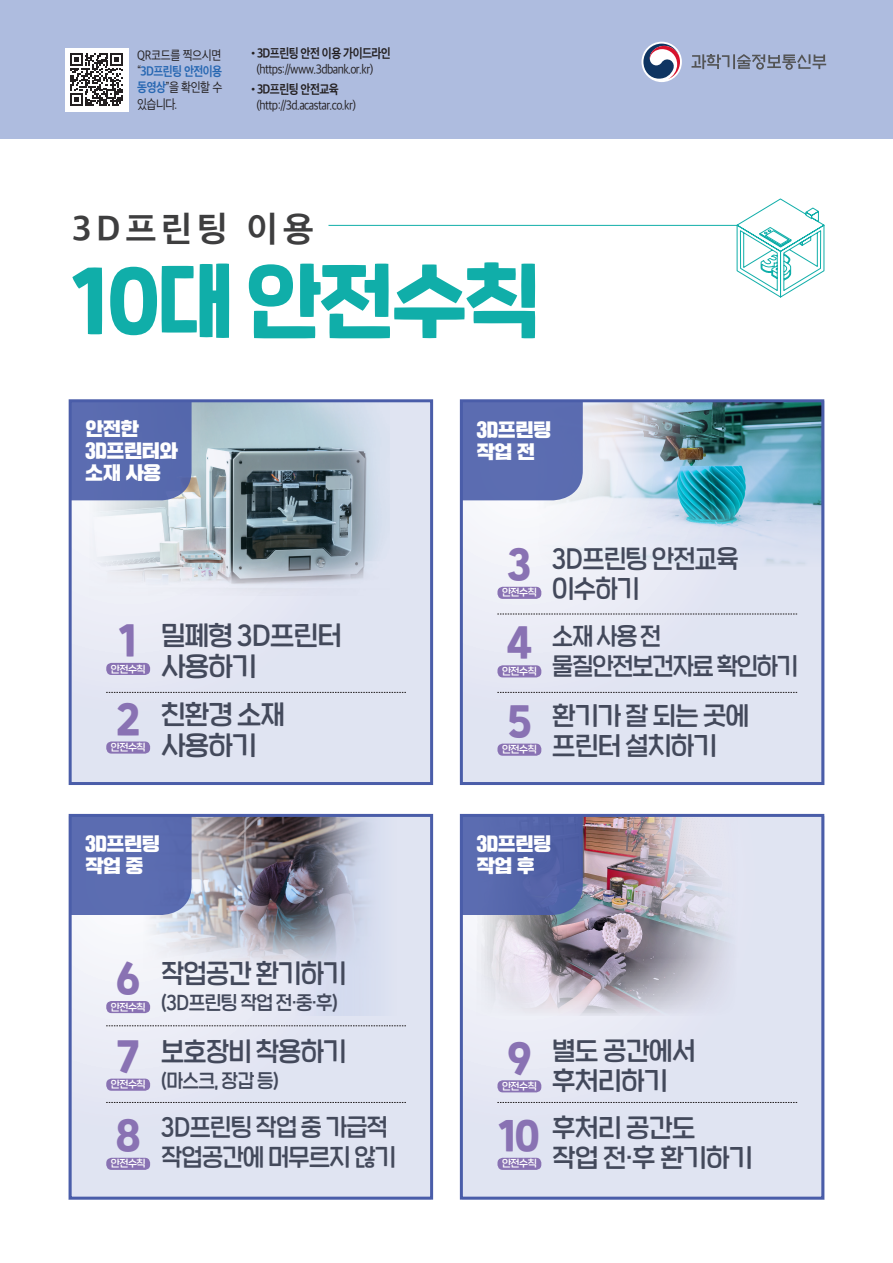
<style>
.page{position:relative;width:893px;height:1263px;background:#fff}
.page>*{position:absolute;margin:0;border:0;box-sizing:border-box;transform-origin:0 0}
.t1{font:81.75px "SD Nemony 2 e Basic Hv";letter-spacing:-.02em;color:#10aea9}
.t2{font:39.6px "SD Nemony 2 e Basic Hv";color:#8972b3}
.t3{font:38.55px "SD Nemony 2 e Basic Hv";color:#8972b3}
.t4{font:33.75px "SD Gothic Neoa g Bd";letter-spacing:.14em;color:#3e3e3f}
.t5{font:26.33px "SD Nemony 2 c Basic Rg";letter-spacing:-.02em;color:#43495b}
.t6{font:26.33px "SD Nemony 2 c Basic Rg";letter-spacing:-.02em;color:#43495b;scale:.95 1}
.t7{font:25.28px/29.9px "SD Nemony 2 c Basic Rg";letter-spacing:-.02em;color:#43495b}
.t8{font:25.28px/29.9px "SD Nemony 2 c Basic Rg";letter-spacing:-.02em;color:#43495b;scale:.95 1}
.t9{font:24px/29.2px "SD Nemony 2 c Basic Rg";letter-spacing:-.02em;color:#43495b;scale:.95 1}
.t10{font:24px/29.2px "SD Nemony 2 c Basic Rg";letter-spacing:-.04em;color:#43495b;scale:.95 1}
.t11{font:18.83px "SD Nemony 2 c Basic Rg";letter-spacing:-.02em;color:#43495b;scale:.95 1}
.t12{font:18px/21.8px "SD Gd Gothic";letter-spacing:-.02em;color:#fff}
.t13{font:12.6px/16.4px "SD Gothic Neoa d Rg";letter-spacing:-.05em;color:#231f20;text-align:justify;scale:.86 1}
.t14{font:12.6px "SD Gothic Neoa g Bd";letter-spacing:-.05em;color:#231f20;scale:.86 1}
.t15{font:9.75px "SD Nemony 2 c Basic Rg";letter-spacing:-.04em;color:#fff}
.s1{font-family:"SD Gothic Neoa g Bd";color:#2767b2}
.s2{font-family:"SD Gothic Neoa d Rg"}
</style>
<div class="page">
<div style="left:0;top:0;width:893px;height:138px;background:#aebcdf"></div>
<svg style="left:641px;top:42px;width:41px;height:40px"></svg>
<svg style="left:643px;top:44px;width:37px;height:35px"></svg>
<svg style="left:691px;top:54px;width:135px;height:16px"></svg>
<svg style="left:73px;top:403px;width:356px;height:378px;background:#ccd3de"></svg>
<svg style="left:464px;top:403px;width:356px;height:378px;background:#cedae7"></svg>
<svg style="left:73px;top:818px;width:356px;height:377px;background:#d3d6e2"></svg>
<svg style="left:464px;top:818px;width:356px;height:377px;background:#d5d4e1"></svg>
<div style="left:460px;top:814px;width:364px;height:385px;border:3px solid #4a5da9"></div>
<div style="left:69px;top:814px;width:364px;height:385px;border:3px solid #4a5da9"></div>
<div style="left:69px;top:399px;width:364px;height:386px;border:3px solid #4a5da9"></div>
<div style="left:460px;top:399px;width:364px;height:386px;border:3px solid #4a5da9"></div>
<div style="left:70px;top:401px;width:122px;height:99px;background:#586aaf"></div>
<div style="left:461px;top:401px;width:122px;height:99px;background:#5b6cb1"></div>
<svg style="left:461px;top:815px;width:122px;height:100px;background:#5466aa"></svg>
<div style="left:70px;top:815px;width:122px;height:100px;background:#5b6cb1"></div>
<hr style="left:328px;top:225px;width:422px;height:1px;background:#10aea9">
<svg style="left:736px;top:198px;width:89px;height:100px"></svg>
<svg style="left:497px;top:614px;width:300px;height:1px"></svg>
<svg style="left:497px;top:692px;width:300px;height:1px"></svg>
<div style="left:497px;top:587px;width:44px;height:12px;background:#8972b3;border-radius:5px"></div>
<div style="left:497px;top:665px;width:44px;height:12px;background:#8972b3;border-radius:5px"></div>
<div style="left:497px;top:744px;width:44px;height:12px;background:#8972b3;border-radius:5px"></div>
<div style="left:106px;top:663px;width:44px;height:12px;background:#8972b3;border-radius:5px"></div>
<div style="left:106px;top:741px;width:44px;height:13px;background:#8972b3;border-radius:5px"></div>
<svg style="left:106px;top:692px;width:300px;height:1px"></svg>
<div style="left:106px;top:1001px;width:44px;height:12px;background:#8972b3;border-radius:5px"></div>
<div style="left:106px;top:1078px;width:44px;height:13px;background:#8972b3;border-radius:5px"></div>
<svg style="left:106px;top:1102px;width:300px;height:1px"></svg>
<svg style="left:106px;top:1025px;width:300px;height:1px"></svg>
<div style="left:106px;top:1158px;width:44px;height:12px;background:#8972b3;border-radius:5px"></div>
<div style="left:497px;top:1158px;width:44px;height:12px;background:#8972b3;border-radius:5px"></div>
<div style="left:497px;top:1080px;width:44px;height:12px;background:#8972b3;border-radius:5px"></div>
<svg style="left:497px;top:1102px;width:300px;height:1px"></svg>
<div style="left:65px;top:48px;width:63px;height:63px;background:#fff"></div>
<svg style="left:70px;top:53px;width:53px;height:53px"></svg>
<p class="t13" style="left:137px;top:47px;width:100px">QR코드를 찍으시면 “<span class="s1">3D프린팅 안전이용 동영상</span>”을 확인할 수 있습니다.</p>
<p class="t14" style="left:247px;top:47px;width:168px"><span class="s2">•</span>3D프린팅 안전 이용 가이드라인</p>
<p class="t13" style="left:256px;top:61px;width:138px">(https://www.3dbank.or.kr)</p>
<p class="t14" style="left:247px;top:83px;width:108px"><span class="s2">•</span>3D프린팅 안전교육</p>
<p class="t13" style="left:256px;top:97px;width:118px">(http://3d.acastar.co.kr)</p>
<p class="t4" style="left:72px;top:212px;width:243px">3D프린팅 이용</p>
<p class="t1" style="left:72px;top:242px;width:469px">10대 안전수칙</p>
<p class="t12" style="left:85px;top:418px;width:94px">안전한<br>3D프린터와 소재 사용</p>
<p class="t12" style="left:476px;top:418px;width:76px">3D프린팅</p>
<p class="t12" style="left:476px;top:440px;width:60px">작업 전</p>
<p class="t2" style="left:119px;top:612px;width:19px">1</p>
<p class="t15" style="left:111px;top:662px;width:36px">안전수칙</p>
<p class="t2" style="left:116px;top:690px;width:25px">2</p>
<p class="t15" style="left:111px;top:740px;width:36px">안전수칙</p>
<p class="t5" style="left:161px;top:617px;width:182px">밀폐형 3D프린터</p>
<p class="t5" style="left:161px;top:648px;width:97px">사용하기</p>
<p class="t5" style="left:161px;top:695px;width:125px">친환경 소재</p>
<p class="t5" style="left:161px;top:727px;width:97px">사용하기</p>
<p class="t2" style="left:508px;top:536px;width:25px">3</p>
<p class="t15" style="left:502px;top:586px;width:36px">안전수칙</p>
<p class="t2" style="left:507px;top:614px;width:27px">4</p>
<p class="t15" style="left:502px;top:664px;width:36px">안전수칙</p>
<p class="t2" style="left:507px;top:693px;width:26px">5</p>
<p class="t15" style="left:502px;top:742px;width:36px">안전수칙</p>
<p class="t8" style="left:552px;top:543px;width:198px">3D프린팅 안전교육 이수하기</p>
<p class="t10" style="left:552px;top:621px;width:260px">소재 사용 전 물질안전보건자료 확인하기</p>
<p class="t7" style="left:552px;top:700px;width:198px">환기가 잘 되는 곳에 프린터 설치하기</p>
<p class="t12" style="left:85px;top:833px;width:76px">3D프린팅 작업 중</p>
<p class="t12" style="left:476px;top:833px;width:76px">3D프린팅</p>
<p class="t12" style="left:476px;top:854px;width:60px">작업 후</p>
<p class="t2" style="left:116px;top:950px;width:26px">6</p>
<p class="t15" style="left:111px;top:1000px;width:36px">안전수칙</p>
<p class="t2" style="left:117px;top:1028px;width:24px">7</p>
<p class="t15" style="left:111px;top:1077px;width:36px">안전수칙</p>
<p class="t2" style="left:116px;top:1107px;width:26px">8</p>
<p class="t15" style="left:111px;top:1156px;width:36px">안전수칙</p>
<p class="t6" style="left:161px;top:955px;width:196px">작업공간 환기하기</p>
<p class="t11" style="left:161px;top:989px;width:188px">(3D프린팅 작업 전·중·후)</p>
<p class="t6" style="left:161px;top:1032px;width:196px">보호장비 착용하기</p>
<p class="t11" style="left:161px;top:1067px;width:126px">(마스크, 장갑 등)</p>
<p class="t9" style="left:161px;top:1112px;width:249px">3D프린팅 작업 중 가급적 작업공간에 머무르지 않기</p>
<p class="t2" style="left:507px;top:1029px;width:26px">9</p>
<p class="t15" style="left:502px;top:1079px;width:36px">안전수칙</p>
<p class="t3" style="left:499px;top:1108px;width:42px">10</p>
<p class="t15" style="left:502px;top:1156px;width:36px">안전수칙</p>
<p class="t7" style="left:552px;top:1035px;width:145px">별도 공간에서 후처리하기</p>
<p class="t7" style="left:552px;top:1112px;width:145px">후처리 공간도</p>
<p class="t7" style="left:552px;top:1142px;width:202px">작업 전·후 환기하기</p>
</div>
